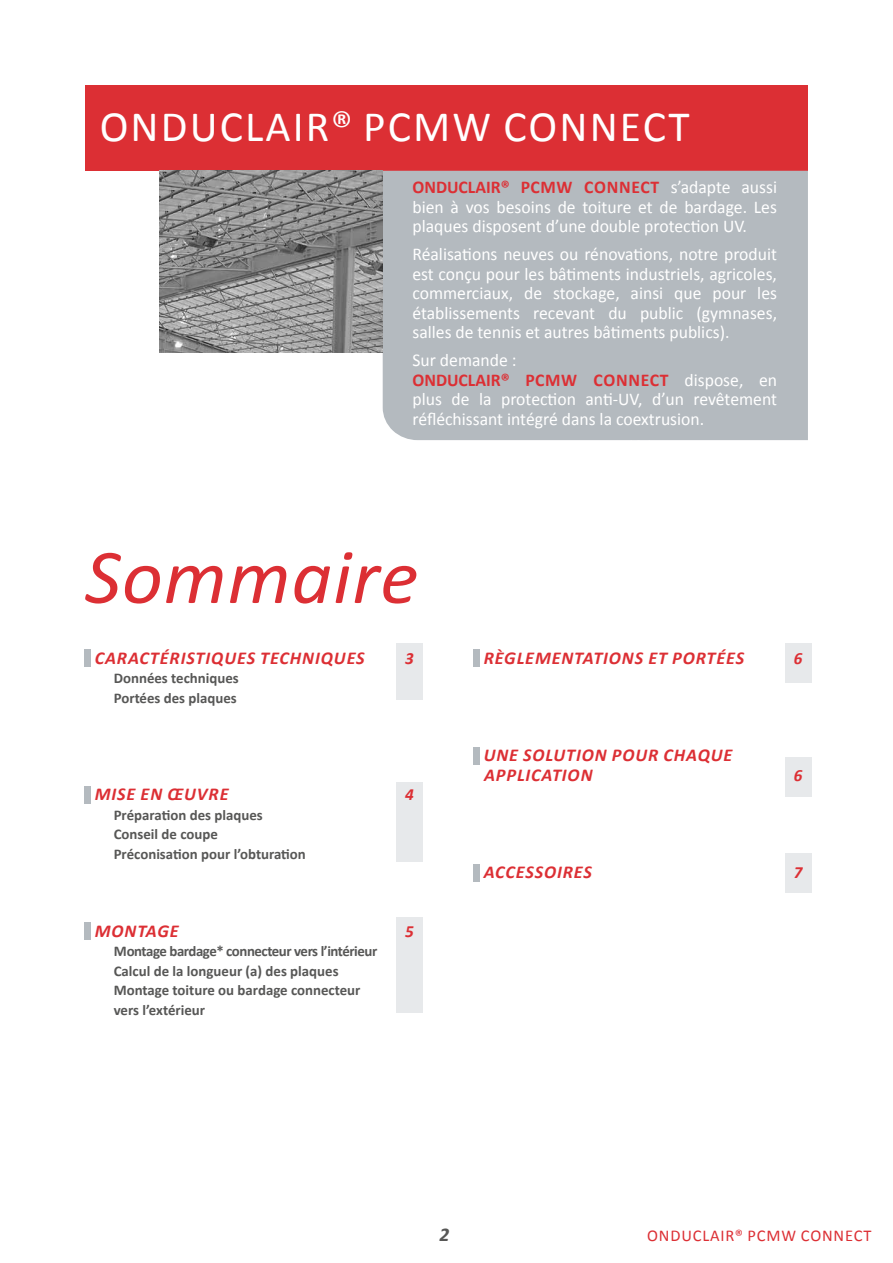
<style>
.page{position:relative;width:893px;height:1263px;background:#fff}
.page>*{position:absolute;margin:0;border:0;box-sizing:border-box;transform-origin:0 0}
.t1{font:italic 78px "Calibri";letter-spacing:.01em;color:#dc2f34}
.t2{font:43.5px "Calibri";letter-spacing:.05em;color:#fff}
.t3{font:italic 700 19.5px "Calibri";color:#575756}
.t4{font:italic 700 18.15px/19.5px "Calibri";letter-spacing:.05em;color:#dc2f34}
.t5{font:18px/19.5px "Calibri";color:#fff;text-align:justify}
.t6{font:italic 700 17.1px "Calibri";color:#dc2f34}
.t7{font:16.5px "Calibri";letter-spacing:.05em;color:#dc2f34}
.t8{font:700 14.85px/19.5px "Calibri";color:#575756}
.s1{font-weight:700;color:#dc2f34}
</style>
<div class="page">
<div style="left:85px;top:86px;width:723px;height:85px;background:#dc2f34"></div>
<div style="left:786px;top:757px;width:26px;height:40px;background:#e7e9eb"></div>
<div style="left:786px;top:853px;width:26px;height:40px;background:#e7e9eb"></div>
<div style="left:786px;top:643px;width:26px;height:39px;background:#e7e9eb"></div>
<div style="left:396px;top:643px;width:27px;height:56px;background:#e7e9eb"></div>
<div style="left:396px;top:782px;width:27px;height:80px;background:#e7e9eb"></div>
<div style="left:396px;top:917px;width:27px;height:96px;background:#e7e9eb"></div>
<div style="left:84px;top:650px;width:6px;height:17px;background:#b4babf"></div>
<div style="left:84px;top:786px;width:6px;height:17px;background:#b4babf"></div>
<div style="left:84px;top:923px;width:6px;height:17px;background:#b4babf"></div>
<div style="left:473px;top:650px;width:6px;height:17px;background:#b4babf"></div>
<div style="left:473px;top:747px;width:6px;height:17px;background:#b4babf"></div>
<div style="left:473px;top:864px;width:6px;height:17px;background:#b4babf"></div>
<div style="left:383px;top:171px;width:425px;height:269px;background:#b4babf"></div>
<img style="left:159px;top:171px;width:224px;height:181px">
<h2 class="t2" style="left:100px;top:99px;width:591px">ONDUCLAIR® PCMW CONNECT</h2>
<p class="t5" style="left:412px;top:178px;width:366px"><span class="s1">ONDUCLAIR® PCMW CONNECT</span> s’adapte aussi bien à vos besoins de toiture et de bardage. Les plaques disposent d’une double protection UV.</p>
<p class="t5" style="left:412px;top:245px;width:366px">Réalisations neuves ou rénovations, notre produit est conçu pour les bâtiments industriels, agricoles, commerciaux, de stockage, ainsi que pour les établissements recevant du public (gymnases, salles de tennis et autres bâtiments publics).</p>
<p class="t5" style="left:412px;top:351px;width:366px;text-align:left">Sur demande :<br><span class="s1">ONDUCLAIR® PCMW CONNECT</span> dispose, en plus de la protection anti-UV, d’un revêtement réfléchissant intégré dans la coextrusion.</p>
<h1 class="t1" style="left:85px;top:524px;width:335px">Sommaire</h1>
<p class="t4" style="left:95px;top:648px;width:271px">CARACTÉRISTIQUES TECHNIQUES</p>
<p class="t6" style="left:405px;top:647px;width:10px">3</p>
<p class="t8" style="left:114px;top:668px;width:127px">Données techniques<br>Portées des plaques</p>
<p class="t4" style="left:95px;top:784px;width:135px">MISE EN ŒUVRE</p>
<p class="t6" style="left:405px;top:783px;width:10px">4</p>
<p class="t8" style="left:114px;top:805px;width:194px">Préparation des plaques<br>Conseil de coupe<br>Préconisation pour l’obturation</p>
<p class="t4" style="left:95px;top:921px;width:85px">MONTAGE</p>
<p class="t6" style="left:405px;top:920px;width:10px">5</p>
<p class="t8" style="left:114px;top:941px;width:265px">Montage bardage* connecteur vers l’intérieur Calcul de la longueur (a) des plaques Montage toiture ou bardage connecteur vers l’extérieur</p>
<p class="t4" style="left:484px;top:648px;width:262px">RÈGLEMENTATIONS ET PORTÉES</p>
<p class="t6" style="left:794px;top:647px;width:10px">6</p>
<p class="t4" style="left:484px;top:745px;width:250px">UNE SOLUTION POUR CHAQUE<br>APPLICATION</p>
<p class="t6" style="left:794px;top:764px;width:10px">6</p>
<p class="t4" style="left:484px;top:862px;width:110px">ACCESSOIRES</p>
<p class="t6" style="left:794px;top:861px;width:10px">7</p>
<p class="t3" style="left:439px;top:1222px;width:11px">2</p>
<p class="t7" style="left:647px;top:1225px;width:226px">ONDUCLAIR® PCMW CONNECT</p>
</div>
